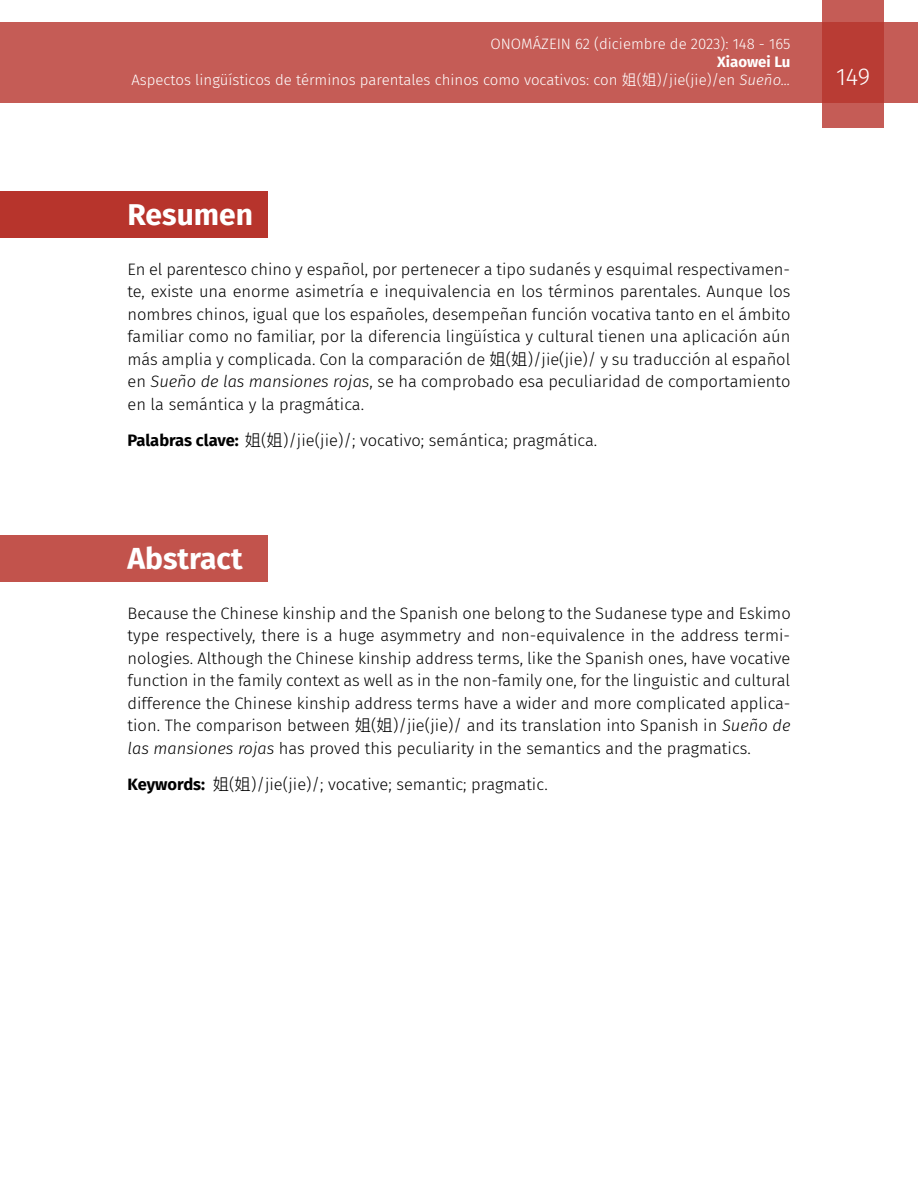
<style>
.page{position:relative;width:918px;height:1188px;background:#fff}
.page>*{position:absolute;margin:0;border:0;box-sizing:border-box;transform-origin:0 0}
.t1{font:700 30px "Fira Sans";color:#fff}
.t2{font:300 24px "Fira Sans";color:#fff}
.t3{font:300 16.5px/22.5px "Fira Sans";color:#000;text-align:justify}
.t4{font:300 15px/18px "Fira Sans";color:#fff;text-align:right}
.s1{font-weight:700}
.s2{font-family:"Ping Fang HK"}
.s3{font-style:italic}
</style>
<div class="page">
<div style="left:0;top:23px;width:918px;height:80px;background:#c55c56"></div>
<svg style="left:822px;top:0;width:62px;height:128px;background:#bd4740"></svg>
<div style="left:0;top:535px;width:268px;height:47px;background:#c2534c"></div>
<div style="left:0;top:191px;width:268px;height:47px;background:#b7342c"></div>
<p class="t4" style="left:491px;top:35px;width:301px">ONOMÁZEIN 62 (diciembre de 2023): 148 - 165</p>
<p class="t4" style="left:131px;top:53px;width:661px"><span class="s1">Xiaowei Lu<br></span>Aspectos lingüísticos de términos parentales chinos como vocativos: con <span class="s2">姐</span>(<span class="s2">姐</span>)/jie(jie)/en <span class="s3">Sueño...</span></p>
<h1 class="t1" style="left:128px;top:189px;width:127px">Resumen</h1>
<p class="t3" style="left:128px;top:258px;width:664px">En el parentesco chino y español, por pertenecer a tipo sudanés y esquimal respectivamen&shy;te, existe una enorme asimetría e inequivalencia en los términos parentales. Aunque los nombres chinos, igual que los españoles, desempeñan función vocativa tanto en el ámbito familiar como no familiar, por la diferencia lingüística y cultural tienen una aplicación aún más amplia y complicada. Con la comparación de <span class="s2">姐</span>(<span class="s2">姐</span>)/jie(jie)/ y su traducción al español en <span class="s3">Sueño de las mansiones rojas</span>, se ha comprobado esa peculiaridad de comportamiento en la semántica y la pragmática.</p>
<p class="t3" style="left:128px;top:429px;width:471px"><span class="s1">Palabras clave:</span> <span class="s2">姐</span>(<span class="s2">姐</span>)/jie(jie)/; vocativo; semántica; pragmática.</p>
<h1 class="t1" style="left:128px;top:533px;width:117px">Abstract</h1>
<p class="t3" style="left:128px;top:602px;width:665px">Because the Chinese kinship and the Spanish one belong to the Sudanese type and Eskimo type respectively, there is a huge asymmetry and non-equivalence in the address termi&shy;nologies. Although the Chinese kinship address terms, like the Spanish ones, have vocative function in the family context as well as in the non-family one, for the linguistic and cultural difference the Chinese kinship address terms have a wider and more complicated applica&shy;tion. The comparison between <span class="s2">姐</span>(<span class="s2">姐</span>)/jie(jie)/ and its translation into Spanish in <span class="s3">Sueño de las mansiones rojas</span> has proved this peculiarity in the semantics and the pragmatics.</p>
<p class="t3" style="left:128px;top:773px;width:422px"><span class="s1">Keywords:</span> <span class="s2">姐</span>(<span class="s2">姐</span>)/jie(jie)/; vocative; semantic; pragmatic.</p>
<h2 class="t2" style="left:836px;top:60px;width:36px">149</h2>
</div>
